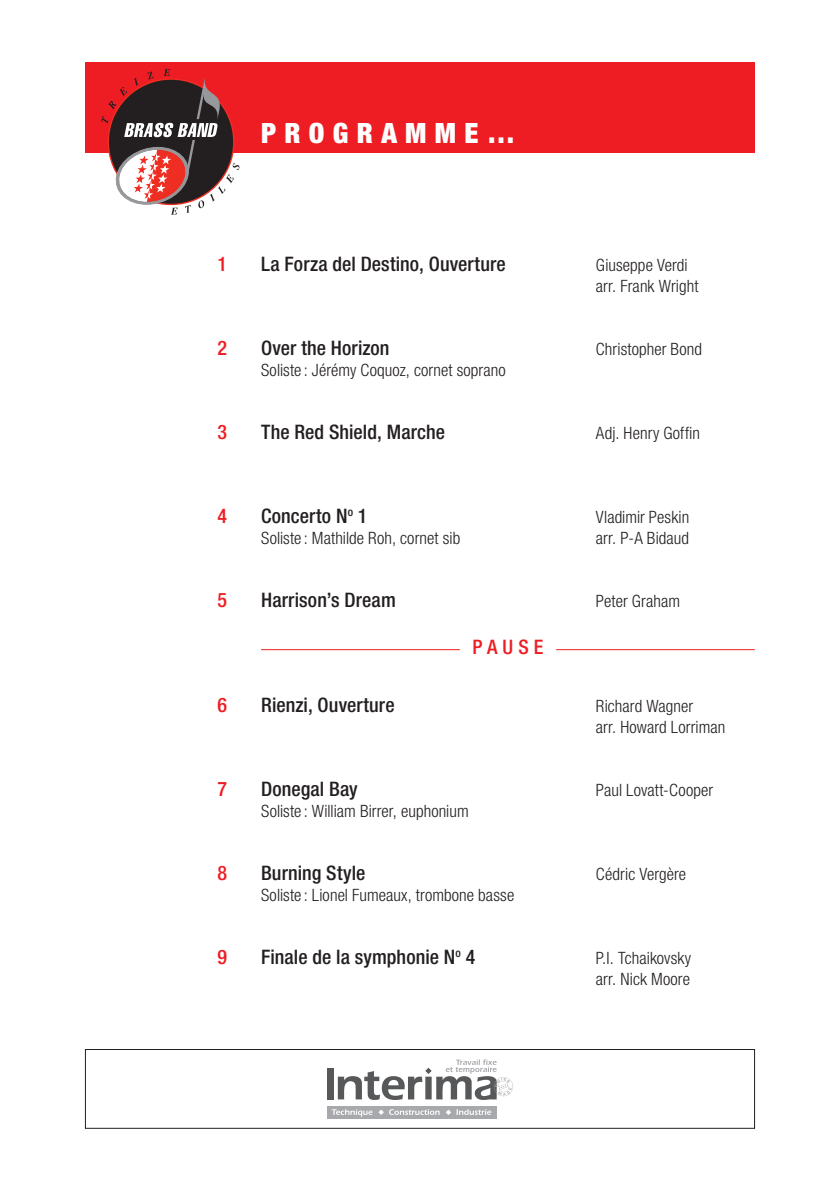
<style>
.page{position:relative;width:840px;height:1191px;background:#fff}
.page>*{position:absolute;margin:0;border:0;box-sizing:border-box;transform-origin:0 0}
.t1{font:900 condensed 28px "Helvetica Neue";letter-spacing:.3em;color:#fff}
.t2{font:500 condensed 20px "Helvetica Neue";letter-spacing:.005em;color:#231f20}
.t3{font:500 condensed 20px "Helvetica Neue";letter-spacing:.25em;color:#ee1d23}
.t4{font:300 condensed 17px/21px "Helvetica Neue";letter-spacing:.005em;color:#231f20}
</style>
<div class="page">
<div style="left:327px;top:1067px;width:6px;height:32px;background:#57585a"></div>
<svg style="left:337px;top:1059px;width:176px;height:41px"></svg>
<div style="left:327px;top:1106px;width:169px;height:12px;background:#a8a9ad"></div>
<svg style="left:331px;top:1109px;width:41px;height:7px"></svg>
<svg style="left:389px;top:1109px;width:50px;height:6px"></svg>
<svg style="left:378px;top:1109px;width:5px;height:6px"></svg>
<svg style="left:446px;top:1109px;width:45px;height:6px"></svg>
<div style="left:85px;top:1049px;width:669px;height:79px;border:1px solid #231f20"></div>
<div style="left:85px;top:62px;width:669px;height:91px;background:#ee1d23"></div>
<svg style="left:101px;top:69px;width:138px;height:146px"></svg>
<hr style="left:261px;top:649px;width:198px;height:1px;background:#ee1d23">
<hr style="left:556px;top:649px;width:198px;height:1px;background:#ee1d23">
<h1 class="t1" style="left:261px;top:116px;width:255px">PROGRAMME…</h1>
<p class="t3" style="left:217px;top:252px;width:11px">1</p>
<p class="t2" style="left:261px;top:252px;width:246px">La Forza del Destino, Ouverture</p>
<p class="t4" style="left:595px;top:254px;width:104px">Giuseppe Verdi arr. Frank Wright</p>
<p class="t3" style="left:217px;top:336px;width:11px">2</p>
<p class="t2" style="left:261px;top:336px;width:130px">Over the Horizon</p>
<p class="t4" style="left:595px;top:338px;width:108px">Christopher Bond</p>
<p class="t4" style="left:261px;top:359px;width:246px">Soliste : Jérémy Coquoz, cornet soprano</p>
<p class="t3" style="left:217px;top:420px;width:11px">3</p>
<p class="t2" style="left:261px;top:420px;width:185px">The Red Shield, Marche</p>
<p class="t4" style="left:595px;top:422px;width:106px">Adj. Henry Goffin</p>
<p class="t3" style="left:217px;top:504px;width:11px">4</p>
<p class="t2" style="left:261px;top:504px;width:108px">Concerto N<sup>o</sup> 1</p>
<p class="t4" style="left:595px;top:506px;width:95px">Vladimir Peskin</p>
<p class="t4" style="left:261px;top:527px;width:200px">Soliste : Mathilde Roh, cornet sib</p>
<p class="t4" style="left:595px;top:527px;width:95px">arr. P-A Bidaud</p>
<p class="t3" style="left:217px;top:588px;width:11px">5</p>
<p class="t2" style="left:261px;top:588px;width:136px">Harrison’s Dream</p>
<p class="t4" style="left:595px;top:590px;width:86px">Peter Graham</p>
<p class="t3" style="left:472px;top:635px;width:72px">PAUSE</p>
<p class="t3" style="left:217px;top:693px;width:11px">6</p>
<p class="t2" style="left:261px;top:693px;width:135px">Rienzi, Ouverture</p>
<p class="t4" style="left:595px;top:695px;width:131px">Richard Wagner<br>arr. Howard Lorriman</p>
<p class="t3" style="left:217px;top:777px;width:11px">7</p>
<p class="t2" style="left:261px;top:777px;width:98px">Donegal Bay</p>
<p class="t4" style="left:595px;top:779px;width:119px">Paul Lovatt-Cooper</p>
<p class="t4" style="left:261px;top:800px;width:209px">Soliste : William Birrer, euphonium</p>
<p class="t3" style="left:217px;top:861px;width:11px">8</p>
<p class="t2" style="left:261px;top:861px;width:106px">Burning Style</p>
<p class="t4" style="left:595px;top:863px;width:92px">Cédric Vergère</p>
<p class="t4" style="left:261px;top:884px;width:254px">Soliste : Lionel Fumeaux, trombone basse</p>
<p class="t3" style="left:217px;top:945px;width:11px">9</p>
<p class="t2" style="left:261px;top:945px;width:216px">Finale de la symphonie N<sup>o</sup> 4</p>
<p class="t4" style="left:595px;top:947px;width:97px">P.I. Tchaikovsky arr. Nick Moore</p>
</div>
